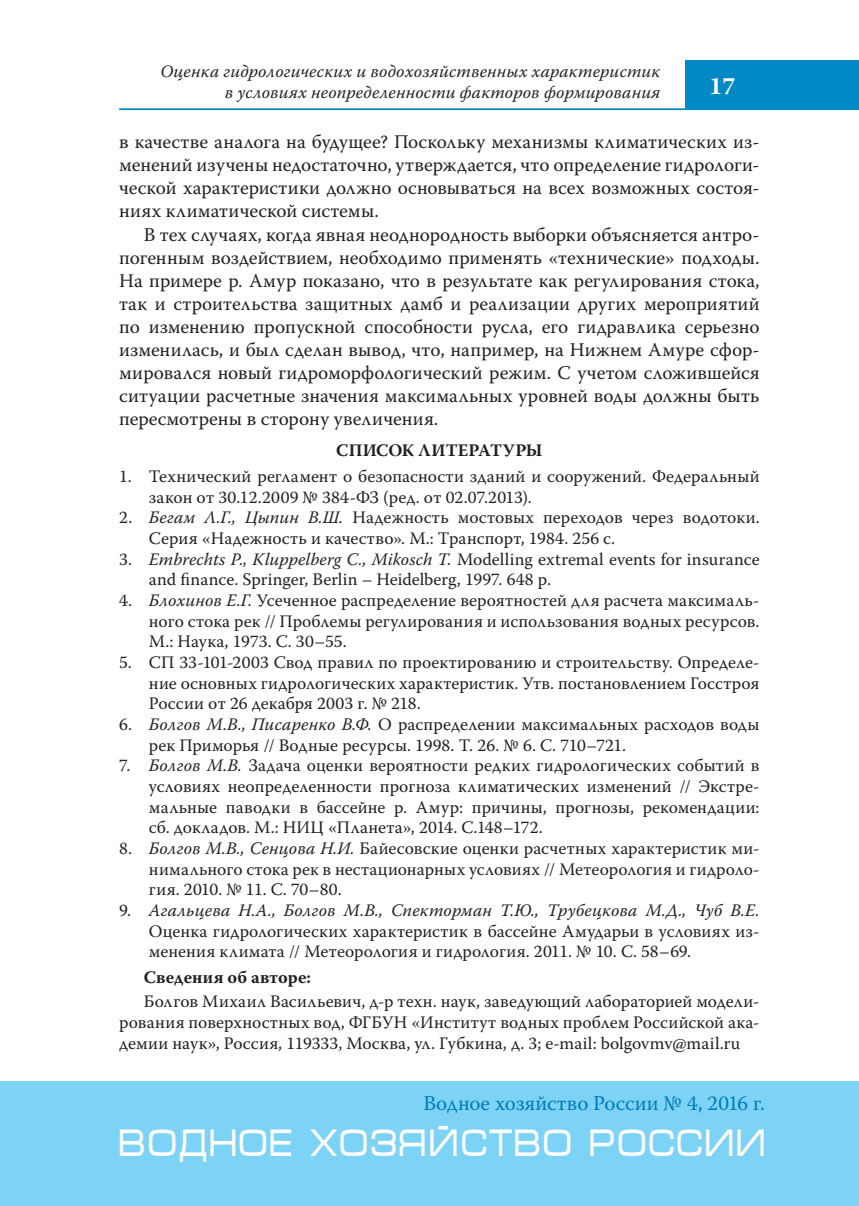
<style>
.page{position:relative;width:859px;height:1206px;background:#fff}
.page>*{position:absolute;margin:0;border:0;box-sizing:border-box;transform-origin:0 0}
.t1{font:38.5px "Micra";color:#fff;scale:.81 1}
.t2{font:700 24.5px "Warnock Pro";color:#fff}
.t3{font:21px "Warnock Pro";color:#007cb6}
.t4{font:19.25px/23.1px "Warnock Pro";letter-spacing:.005em;color:#231f20;text-align:justify}
.t5{font:17.5px/20.7px "Warnock Pro";letter-spacing:.005em;color:#231f20;text-align:justify}
.t6{font:italic 17.5px/21px "Warnock Pro";letter-spacing:.01em;color:#231f20;text-align:right}
.t7{font:700 17.5px "Warnock Pro";letter-spacing:.005em;color:#231f20}
.s1{font-style:italic}
</style>
<div class="page">
<hr style="left:119px;top:108px;width:739px;height:2px;background:#0088c7">
<div style="left:685px;top:60px;width:173px;height:50px;background:#0088c7"></div>
<div style="left:0;top:1081px;width:858px;height:124px;background:#7cd3f6"></div>
<p class="t6" style="left:160px;top:61px;width:501px">Оценка гидрологических и водохозяйственных характеристик в условиях неопределенности факторов формирования</p>
<h2 class="t2" style="left:708px;top:71px;width:28px">17</h2>
<p class="t4" style="left:119px;top:130px;width:641px">в качестве аналога на будущее? Поскольку механизмы климатических из&shy;менений изучены недостаточно, утверждается, что определение гидрологи&shy;ческой характеристики должно основываться на всех возможных состоя&shy;ниях климатической системы.</p>
<p class="t4" style="left:119px;top:222px;width:641px;text-indent:25px">В тех случаях, когда явная неоднородность выборки объясняется антро&shy;погенным воздействием, необходимо применять «технические» подходы.<br>На примере р. Амур показано, что в результате как регулирования стока, так и строительства защитных дамб и реализации других мероприятий по изменению пропускной способности русла, его гидравлика серьезно изменилась, и был сделан вывод, что, например, на Нижнем Амуре сфор&shy;мировался новый гидроморфологический режим. С учетом сложившейся ситуации расчетные значения максимальных уровней воды должны быть пересмотрены в сторону увеличения.</p>
<p class="t7" style="left:336px;top:440px;width:41px">СПИСО</p>
<p class="t7" style="left:402px;top:440px;width:30px">К ЛИТЕ</p>
<p class="t7" style="left:468px;top:440px;width:23px">РАТУ</p>
<p class="t7" style="left:515px;top:440px;width:28px">РЫ</p>
<p class="t5" style="left:149px;top:465px;width:612px;text-indent:-30px">1. Технический регламент о безопасности зданий и сооружений. Федеральный закон от 30.12.2009 № 384-ФЗ (ред. от 02.07.2013).</p>
<p class="t5" style="left:149px;top:507px;width:612px;text-indent:-30px">2. <span class="s1">Бегам Л.Г., Цыпин В.Ш.</span> Надежность мостовых переходов через водотоки.<br>Серия «Надежность и качество». М.: Транспорт, 1984. 256 с.</p>
<p class="t5" style="left:149px;top:548px;width:612px;text-indent:-30px">3. <span class="s1">Embrechts P., Kluppelberg C., Mikosch T.</span> Modelling extremal events for insurance and finance. Springer, Berlin – Heidelberg, 1997. 648 p.</p>
<p class="t5" style="left:149px;top:589px;width:612px;text-indent:-30px">4. <span class="s1">Блохинов Е.Г.</span> Усеченное распределение вероятностей для расчета максималь&shy;ного стока рек // Проблемы регулирования и использования водных ресурсов.<br>М.: Наука, 1973. С. 30–55.</p>
<p class="t5" style="left:149px;top:651px;width:612px;text-indent:-30px">5. СП 33-101-2003 Свод правил по проектированию и строительству. Определе&shy;ние основных гидрологических характеристик. Утв. постановлением Госстроя России от 26 декабря 2003 г. № 218.</p>
<p class="t5" style="left:149px;top:713px;width:612px;text-indent:-30px">6. <span class="s1">Болгов М.В., Писаренко В.Ф.</span> О распределении максимальных расходов воды рек Приморья // Водные ресурсы. 1998. Т. 26. № 6. С. 710–721.</p>
<p class="t5" style="left:149px;top:755px;width:612px;text-indent:-30px">7. <span class="s1">Болгов М.В.</span> Задача оценки вероятности редких гидрологических событий в условиях неопределенности прогноза климатических изменений // Экстре&shy;мальные паводки в бассейне р. Амур: причины, прогнозы, рекомендации: сб. докладов. М.: НИЦ «Планета», 2014. С.148–172.</p>
<p class="t5" style="left:149px;top:837px;width:612px;text-indent:-30px">8. <span class="s1">Болгов М.В., Сенцова Н.И.</span> Байесовские оценки расчетных характеристик ми&shy;нимального стока рек в нестационарных условиях // Метеорология и гидроло&shy;гия. 2010. № 11. С. 70–80.</p>
<p class="t5" style="left:149px;top:899px;width:612px;text-indent:-30px">9. <span class="s1">Агальцева Н.А., Болгов М.В., Спекторман Т.Ю., Трубецкова М.Д., Чуб В.Е.<br></span>Оценка гидрологических характеристик в бассейне Амударьи в условиях из&shy;менения климата // Метеорология и гидрология. 2011. № 10. С. 58–69.</p>
<p class="t7" style="left:144px;top:966px;width:168px">Сведения об авторе:</p>
<p class="t5" style="left:119px;top:990px;width:641px;text-indent:25px">Болгов Михаил Васильевич, д-р техн. наук, заведующий лабораторией модели&shy;рования поверхностных вод, ФГБУН «Институт водных проблем Российской ака&shy;демии наук», Россия, 119333, Москва, ул. Губкина, д. 3; e-mail: bolgovmv@mail.ru</p>
<p class="t3" style="left:423px;top:1090px;width:343px">Водное хозяйство России № 4, 2016 г.</p>
<h1 class="t1" style="left:119px;top:1122px;width:801px">ВОДНОЕ ХОЗЯЙСТВО РОССИИ</h1>
</div>
